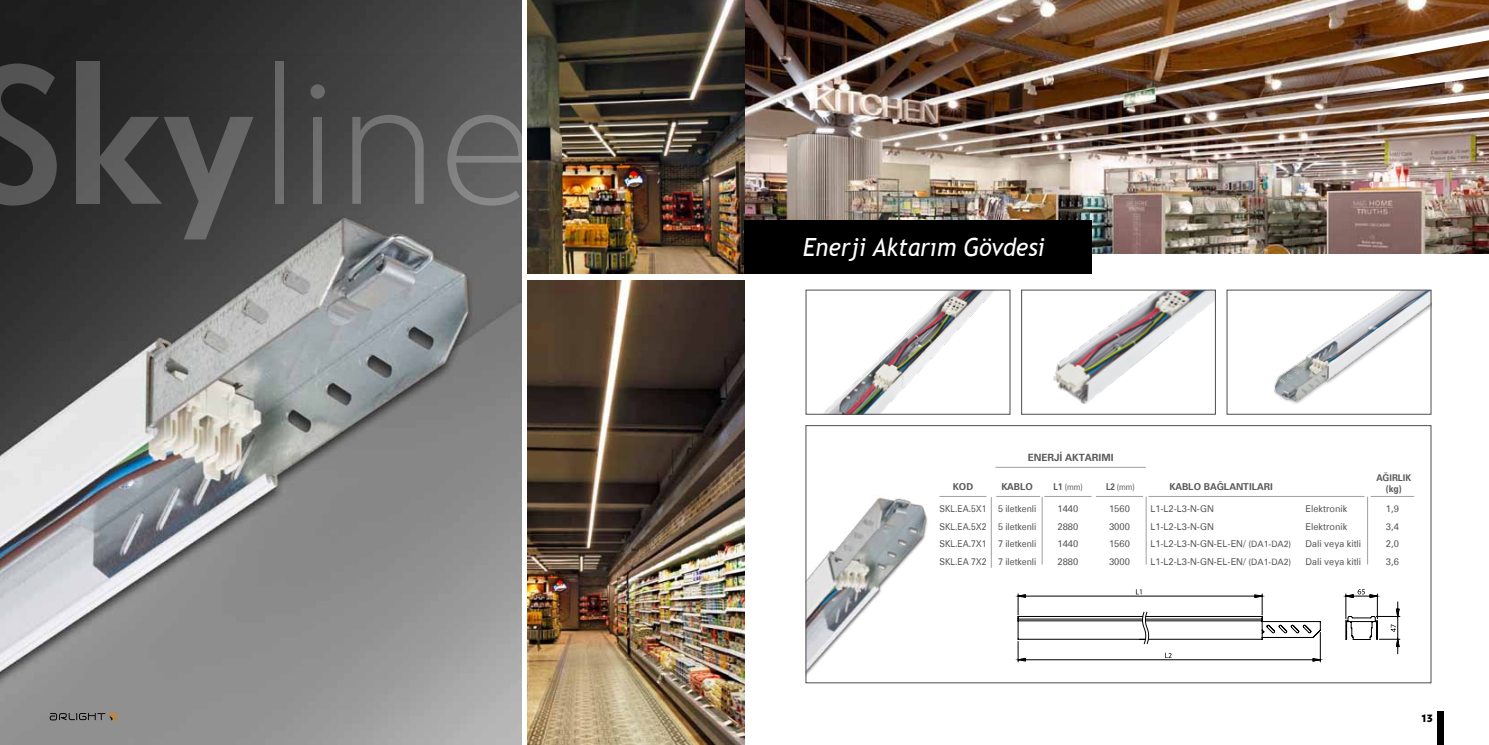
<style>
.page{position:relative;width:1489px;height:745px;background:#fff}
.page>*{position:absolute;margin:0;border:0;box-sizing:border-box;transform-origin:0 0}
.t1{font:italic 25px "Trebuchet MS";color:#fff;scale:.93 1}
.t2{font:900 12.5px "Verlag";color:#000}
.t3{font:700 10px "Zurich BT";color:#58595b}
.t4{font:700 9.5px "Zurich BT";color:#58595b}
.t5{font:9.38px/17.5px "Zurich BT";color:#58595b;text-align:justify}
.t6{font:9.38px/17.5px "Zurich BT";color:#58595b;text-align:justify;scale:.94 1}
.t7{font:9.38px/17.5px "Zurich BT";color:#58595b;text-align:justify;scale:.9 1}
.t8{font:700 9.38px/11.1px "Zurich BT";color:#58595b;text-align:center;scale:.95 1}
.t9{font:8.75px "Zurich BT";color:#58595b;scale:.84 1}
.s1{font-weight:700;font-size:9.5px}
.s2{font-size:8.75px}
</style>
<div class="page">
<img style="left:807px;top:497px;width:121px;height:178px">
<img style="left:0;top:0;width:521px;height:54px">
<img style="left:0;top:54px;width:521px;height:690px">
<svg style="left:0;top:63px;width:57px;height:143px;background:#3b3b3b"></svg>
<div style="left:76px;top:61px;width:23px;height:143px;background:#595959"></div>
<svg style="left:97px;top:117px;width:156px;height:122px;background:#464646"></svg>
<div style="left:275px;top:61px;width:8px;height:143px;background:#6b6b6b"></div>
<div style="left:314px;top:117px;width:8px;height:87px;background:#707070"></div>
<svg style="left:352px;top:115px;width:71px;height:89px;background:#5b5b5b"></svg>
<svg style="left:447px;top:115px;width:75px;height:90px;background:#696969"></svg>
<svg style="left:310px;top:84px;width:15px;height:15px"></svg>
<div style="left:1437px;top:711px;width:6px;height:33px;background:#000"></div>
<svg style="left:49px;top:712px;width:68px;height:8px"></svg>
<img style="left:825px;top:291px;width:169px;height:121px">
<img style="left:1053px;top:291px;width:160px;height:113px">
<img style="left:1274px;top:291px;width:155px;height:113px">
<div style="left:805px;top:425px;width:626px;height:257px;border:1px solid #4d4d4f"></div>
<hr style="left:939px;top:496px;width:47px;height:1px;background:#9d9fa2">
<hr style="left:990px;top:497px;width:1px;height:70px;background:#9d9fa2">
<hr style="left:996px;top:496px;width:44px;height:1px;background:#9d9fa2">
<hr style="left:1044px;top:496px;width:47px;height:1px;background:#9d9fa2">
<hr style="left:1095px;top:496px;width:47px;height:1px;background:#9d9fa2">
<hr style="left:995px;top:466px;width:150px;height:1px;background:#9d9fa2">
<hr style="left:1148px;top:496px;width:145px;height:1px;background:#9d9fa2">
<hr style="left:1293px;top:496px;width:71px;height:1px;background:#9d9fa2">
<hr style="left:1370px;top:496px;width:43px;height:1px;background:#9d9fa2">
<hr style="left:1145px;top:496px;width:1px;height:68px;background:#9d9fa2">
<hr style="left:1367px;top:496px;width:1px;height:68px;background:#9d9fa2">
<hr style="left:1041px;top:496px;width:1px;height:68px;background:#9d9fa2">
<img style="left:744px;top:0;width:744px;height:253px">
<img style="left:527px;top:0;width:217px;height:273px">
<svg style="left:1302px;top:29px;width:186px;height:96px;background:#8f7360"></svg>
<img style="left:527px;top:280px;width:217px;height:464px">
<div style="left:744px;top:220px;width:347px;height:53px;background:#000"></div>
<svg style="left:1343px;top:589px;width:56px;height:64px"></svg>
<svg style="left:1017px;top:589px;width:303px;height:72px"></svg>
<h1 class="t1" style="left:803px;top:232px;width:261px">Enerji Aktarım Gövdesi</h1>
<p class="t3" style="left:1027px;top:451px;width:87px">ENERJİ AKTARIMI</p>
<p class="t8" style="left:1376px;top:471px;width:38px">AĞIRLIK (kg)</p>
<p class="t4" style="left:952px;top:480px;width:22px">KOD</p>
<p class="t4" style="left:1001px;top:480px;width:33px">KABLO</p>
<p class="t9" style="left:1053px;top:481px;width:36px"><span class="s1">L1</span> (mm)</p>
<p class="t9" style="left:1105px;top:481px;width:36px"><span class="s1">L2</span> (mm)</p>
<p class="t4" style="left:1169px;top:480px;width:105px">KABLO BAĞLANTILARI</p>
<p class="t7" style="left:939px;top:499px;width:54px">SKL.EA.5X1<br>SKL.EA.5X2<br>SKL.EA.7X1<br>SKL.EA 7X2</p>
<p class="t6" style="left:997px;top:499px;width:42px">5 iletkenli 5 iletkenli 7 iletkenli 7 iletkenli</p>
<p class="t5" style="left:1057px;top:499px;width:22px">1440<br>2880<br>1440<br>2880</p>
<p class="t5" style="left:1108px;top:499px;width:22px">1560<br>3000<br>1560<br>3000</p>
<p class="t5" style="left:1385px;top:499px;width:15px">1,9<br>3,4<br>2,0<br>3,6</p>
<p class="t5" style="left:1150px;top:499px;width:142px;text-align:left">L1-L2-L3-N-GN<br>L1-L2-L3-N-GN<br>L1-L2-L3-N-GN-EL-EN/ <span class="s2">(DA1-DA2)<br></span>L1-L2-L3-N-GN-EL-EN/ <span class="s2">(DA1-DA2)</span></p>
<p class="t5" style="left:1305px;top:499px;width:57px;text-align:left">Elektronik<br>Elektronik<br>Dali veya kitli<br>Dali veya kitli</p>
<h2 class="t2" style="left:1421px;top:706px;width:13px">13</h2>
</div>
